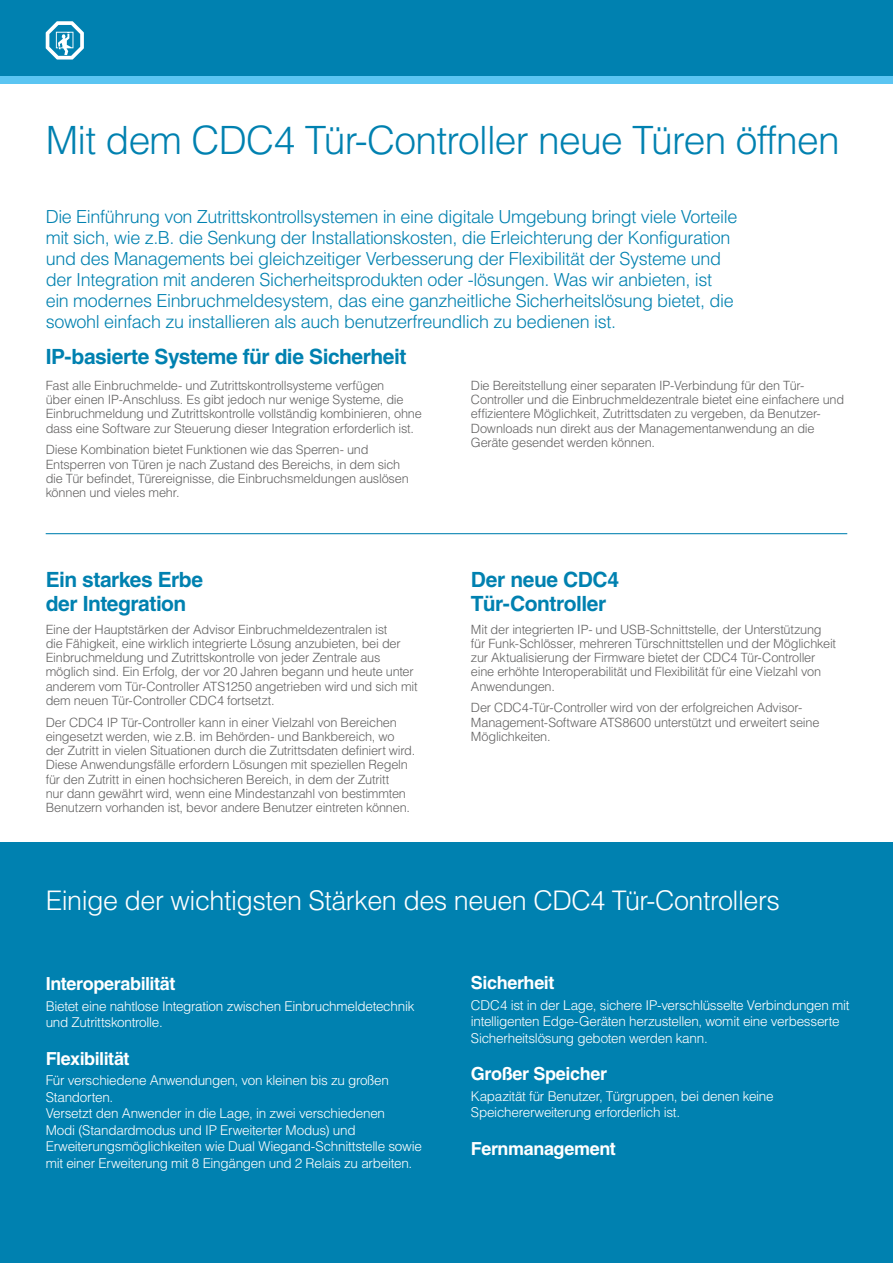
<style>
.page{position:relative;width:893px;height:1263px;background:#fff}
.page>*{position:absolute;margin:0;border:0;box-sizing:border-box;transform-origin:0 0}
.t1{font:300 39px "Helvetica LT Std";letter-spacing:-.02em;color:#0081b0}
.t2{font:300 27px "Helvetica LT Std";letter-spacing:-.02em;color:#fff}
.t3{font:700 21px/24px "Helvetica LT Std";letter-spacing:-.02em;color:#0081b0}
.t4{font:300 18px/21px "Helvetica LT Std";letter-spacing:-.02em;color:#0081b0}
.t5{font:700 18px "Helvetica LT Std";letter-spacing:-.02em;color:#fff}
.t6{font:300 13.5px/16.5px "Helvetica LT Std";letter-spacing:-.02em;color:#fff}
.t7{font:300 12.75px/14.2px "Helvetica LT Std";letter-spacing:-.015em;color:#646363}
</style>
<div class="page">
<div style="left:0;top:0;width:893px;height:77px;background:#0081b0"></div>
<div style="left:0;top:77px;width:893px;height:7px;background:#5bc5f2"></div>
<svg style="left:46px;top:21px;width:38px;height:39px"></svg>
<div style="left:0;top:842px;width:893px;height:421px;background:#0081b0"></div>
<hr style="left:46px;top:533px;width:801px;height:1px;background:#0081b0">
<h1 class="t1" style="left:46px;top:115px;width:796px">Mit dem CDC4 Tür-Controller neue Türen öffnen</h1>
<p class="t4" style="left:46px;top:206px;width:693px">Die Einführung von Zutrittskontrollsystemen in eine digitale Umgebung bringt viele Vorteile mit sich, wie z.B. die Senkung der Installationskosten, die Erleichterung der Konfiguration und des Managements bei gleichzeitiger Verbesserung der Flexibilität der Systeme und der Integration mit anderen Sicherheitsprodukten oder -lösungen. Was wir anbieten, ist ein modernes Einbruchmeldesystem, das eine ganzheitliche Sicherheitslösung bietet, die sowohl einfach zu installieren als auch benutzerfreundlich zu bedienen ist.</p>
<h3 class="t3" style="left:46px;top:344px;width:362px">IP-basierte Systeme für die Sicherheit</h3>
<p class="t7" style="left:46px;top:378px;width:378px">Fast alle Einbruchmelde- und Zutrittskontrollsysteme verfügen<br>über einen IP-Anschluss. Es gibt jedoch nur wenige Systeme, die Einbruchmeldung und Zutrittskontrolle vollständig kombinieren, ohne dass eine Software zur Steuerung dieser Integration erforderlich ist.</p>
<p class="t7" style="left:46px;top:442px;width:365px">Diese Kombination bietet Funktionen wie das Sperren- und Entsperren von Türen je nach Zustand des Bereichs, in dem sich die Tür befindet, Türereignisse, die Einbruchsmeldungen auslösen können und vieles mehr.</p>
<h3 class="t3" style="left:46px;top:567px;width:159px">Ein starkes Erbe der Integration</h3>
<p class="t7" style="left:46px;top:622px;width:373px">Eine der Hauptstärken der Advisor Einbruchmeldezentralen ist<br>die Fähigkeit, eine wirklich integrierte Lösung anzubieten, bei der Einbruchmeldung und Zutrittskontrolle von jeder Zentrale aus möglich sind. Ein Erfolg, der vor 20 Jahren begann und heute unter anderem vom Tür-Controller ATS1250 angetrieben wird und sich mit dem neuen Tür-Controller CDC4 fortsetzt.</p>
<p class="t7" style="left:46px;top:715px;width:371px">Der CDC4 IP Tür-Controller kann in einer Vielzahl von Bereichen eingesetzt werden, wie z.B. im Behörden- und Bankbereich, wo der Zutritt in vielen Situationen durch die Zutrittsdaten definiert wird.<br>Diese Anwendungsfälle erfordern Lösungen mit speziellen Regeln für den Zutritt in einen hochsicheren Bereich, in dem der Zutritt<br>nur dann gewährt wird, wenn eine Mindestanzahl von bestimmten Benutzern vorhanden ist, bevor andere Benutzer eintreten können.</p>
<p class="t7" style="left:471px;top:378px;width:375px">Die Bereitstellung einer separaten IP-Verbindung für den Tür-Controller und die Einbruchmeldezentrale bietet eine einfachere und effizientere Möglichkeit, Zutrittsdaten zu vergeben, da Benutzer-Downloads nun direkt aus der Managementanwendung an die Geräte gesendet werden können.</p>
<h3 class="t3" style="left:471px;top:567px;width:150px">Der neue CDC4<br>Tür-Controller</h3>
<p class="t7" style="left:471px;top:622px;width:367px">Mit der integrierten IP- und USB-Schnittstelle, der Unterstützung für Funk-Schlösser, mehreren Türschnittstellen und der Möglichkeit zur Aktualisierung der Firmware bietet der CDC4 Tür-Controller eine erhöhte Interoperabilität und Flexibilität für eine Vielzahl von Anwendungen.</p>
<p class="t7" style="left:471px;top:700px;width:350px">Der CDC4-Tür-Controller wird von der erfolgreichen Advisor-<br>Management-Software ATS8600 unterstützt und erweitert seine<br>Möglichkeiten.</p>
<h2 class="t2" style="left:46px;top:884px;width:736px">Einige der wichtigsten Stärken des neuen CDC4 Tür-Controllers</h2>
<h3 class="t5" style="left:46px;top:972px;width:131px">Interoperabilität</h3>
<p class="t6" style="left:46px;top:997px;width:370px">Bietet eine nahtlose Integration zwischen Einbruchmeldetechnik und Zutrittskontrolle.</p>
<h3 class="t5" style="left:46px;top:1047px;width:85px">Flexibilität</h3>
<p class="t6" style="left:46px;top:1072px;width:378px">Für verschiedene Anwendungen, von kleinen bis zu großen Standorten.<br>Versetzt den Anwender in die Lage, in zwei verschiedenen<br>Modi (Standardmodus und IP Erweiterter Modus) und Erweiterungsmöglichkeiten wie Dual Wiegand-Schnittstelle sowie mit einer Erweiterung mit 8 Eingängen und 2 Relais zu arbeiten.</p>
<h3 class="t5" style="left:471px;top:971px;width:85px">Sicherheit</h3>
<p class="t6" style="left:471px;top:996px;width:380px">CDC4 ist in der Lage, sichere IP-verschlüsselte Verbindungen mit intelligenten Edge-Geräten herzustellen, womit eine verbesserte<br>Sicherheitslösung geboten werden kann.</p>
<h3 class="t5" style="left:471px;top:1063px;width:138px">Großer Speicher</h3>
<p class="t6" style="left:471px;top:1087px;width:304px">Kapazität für Benutzer, Türgruppen, bei denen keine<br>Speichererweiterung erforderlich ist.</p>
<h3 class="t5" style="left:471px;top:1137px;width:146px">Fernmanagement</h3>
</div>
